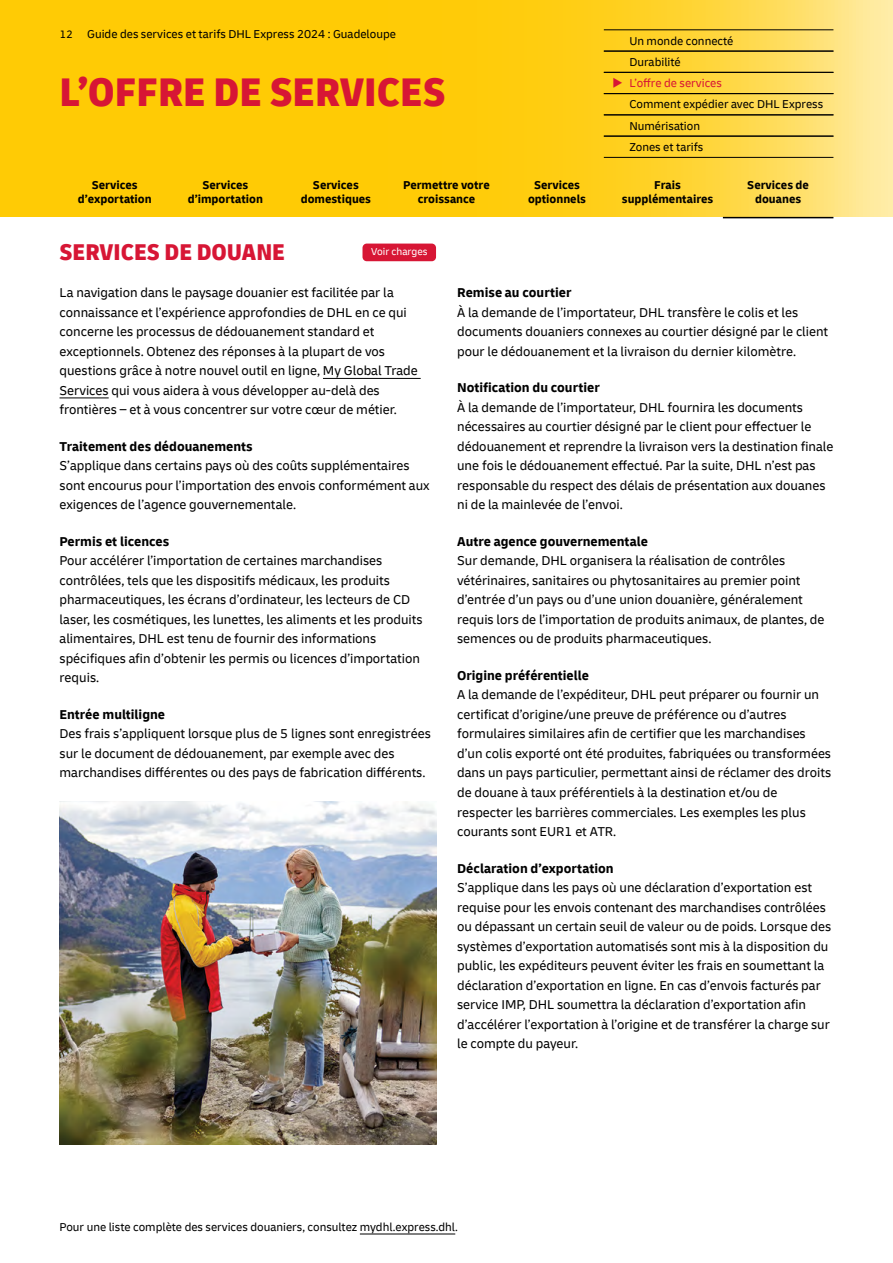
<style>
.page{position:relative;width:893px;height:1263px;background:#fff}
.page>*{position:absolute;margin:0;border:0;box-sizing:border-box;transform-origin:0 0}
.t1{font:900 condensed 42px "Delivery";color:#d71635}
.H3_Secondary_headline{font:900 condensed 24px "Delivery";color:#d71635}
.P_Copy_text{font:13.5px/19.5px "Delivery";color:#000}
.H4_Paragraph_header{font:700 13.5px "Delivery";color:#000}
.NOTE_Footer_text{font:12px/21.3px "Delivery";color:#000}
.t2{font:700 12px/13.5px "Delivery";color:#000;text-align:center}
.P_Copy_text-2{font:10.5px "Delivery";color:#fff}
.s1{font-size:11.25px}
.s2{color:#d71635}
</style>
<div class="page">
<svg style="left:0;top:0;width:893px;height:217px;background:#fdcf20"></svg>
<hr style="left:604px;top:30px;width:229px;height:1px;background:#000">
<hr style="left:604px;top:51px;width:229px;height:1px;background:#000">
<hr style="left:604px;top:72px;width:229px;height:1px;background:#000">
<hr style="left:604px;top:93px;width:229px;height:1px;background:#000">
<hr style="left:604px;top:115px;width:229px;height:1px;background:#000">
<hr style="left:604px;top:136px;width:229px;height:1px;background:#000">
<hr style="left:604px;top:157px;width:229px;height:1px;background:#000">
<hr style="left:723px;top:217px;width:110px;height:1px;background:#000">
<hr style="left:323px;top:378px;width:98px;height:1px;background:#000">
<hr style="left:60px;top:398px;width:49px;height:1px;background:#000">
<div style="left:362px;top:244px;width:74px;height:17px;background:#d71635;border-radius:4px"></div>
<hr style="left:360px;top:1234px;width:95px;height:1px;background:#000">
<img style="left:60px;top:801px;width:376px;height:343px">
<p class="NOTE_Footer_text" style="left:60px;top:24px;width:338px"><span class="s1">12</span> Guide des services et tarifs DHL Express 2024 : Guadeloupe</p>
<h1 class="t1" style="left:60px;top:65px;width:388px">L’OFFRE DE SERVICES</h1>
<p class="NOTE_Footer_text" style="left:629px;top:30px;width:106px">Un monde connecté<br>Durabilité</p>
<p class="NOTE_Footer_text" style="left:629px;top:72px;width:195px;text-indent:-17px"><span class="s2">◆ L’offre de services<br></span>Comment expédier avec DHL Express<br>Numérisation<br>Zones et tarifs</p>
<p class="t2" style="left:78px;top:178px;width:75px">Services d’exportation</p>
<p class="t2" style="left:188px;top:178px;width:77px">Services d’importation</p>
<p class="t2" style="left:301px;top:178px;width:72px">Services domestiques</p>
<p class="t2" style="left:403px;top:178px;width:88px">Permettre votre croissance</p>
<p class="t2" style="left:528px;top:178px;width:60px">Services optionnels</p>
<p class="t2" style="left:622px;top:178px;width:93px">Frais supplémentaires</p>
<p class="t2" style="left:747px;top:178px;width:63px">Services de douanes</p>
<h3 class="H3_Secondary_headline" style="left:60px;top:236px;width:227px">SERVICES DE DOUANE</h3>
<p class="P_Copy_text" style="left:60px;top:283px;width:360px">La navigation dans le paysage douanier est facilitée par la connaissance et l’expérience approfondies de DHL en ce qui concerne les processus de dédouanement standard et exceptionnels. Obtenez des réponses à la plupart de vos questions grâce à notre nouvel outil en ligne, My Global Trade Services qui vous aidera à vous développer au-delà des frontières – et à vous concentrer sur votre cœur de métier.</p>
<h4 class="H4_Paragraph_header" style="left:60px;top:438px;width:195px">Traitement des dédouanements</h4>
<p class="P_Copy_text" style="left:60px;top:456px;width:372px">S’applique dans certains pays où des coûts supplémentaires sont encourus pour l’importation des envois conformément aux exigences de l’agence gouvernementale.</p>
<h4 class="H4_Paragraph_header" style="left:60px;top:533px;width:111px">Permis et licences</h4>
<p class="P_Copy_text" style="left:60px;top:551px;width:365px">Pour accélérer l’importation de certaines marchandises contrôlées, tels que les dispositifs médicaux, les produits pharmaceutiques, les écrans d’ordinateur, les lecteurs de CD laser, les cosmétiques, les lunettes, les aliments et les produits alimentaires, DHL est tenu de fournir des informations spécifiques afin d’obtenir les permis ou licences d’importation requis.</p>
<h4 class="H4_Paragraph_header" style="left:60px;top:706px;width:107px">Entrée multiligne</h4>
<p class="P_Copy_text" style="left:60px;top:724px;width:373px">Des frais s’appliquent lorsque plus de 5 lignes sont enregistrées sur le document de dédouanement, par exemple avec des marchandises différentes ou des pays de fabrication différents.</p>
<p class="P_Copy_text-2" style="left:371px;top:246px;width:58px">Voir charges</p>
<h4 class="H4_Paragraph_header" style="left:457px;top:284px;width:116px">Remise au courtier</h4>
<p class="P_Copy_text" style="left:457px;top:303px;width:372px">À la demande de l’importateur, DHL transfère le colis et les documents douaniers connexes au courtier désigné par le client pour le dédouanement et la livraison du dernier kilomètre.</p>
<h4 class="H4_Paragraph_header" style="left:457px;top:379px;width:144px">Notification du courtier</h4>
<p class="P_Copy_text" style="left:457px;top:398px;width:378px">À la demande de l’importateur, DHL fournira les documents nécessaires au courtier désigné par le client pour effectuer le dédouanement et reprendre la livraison vers la destination finale une fois le dédouanement effectué. Par la suite, DHL n’est pas responsable du respect des délais de présentation aux douanes ni de la mainlevée de l’envoi.</p>
<h4 class="H4_Paragraph_header" style="left:457px;top:533px;width:192px">Autre agence gouvernementale</h4>
<p class="P_Copy_text" style="left:457px;top:551px;width:369px">Sur demande, DHL organisera la réalisation de contrôles vétérinaires, sanitaires ou phytosanitaires au premier point d’entrée d’un pays ou d’une union douanière, généralement requis lors de l’importation de produits animaux, de plantes, de semences ou de produits pharmaceutiques.</p>
<h4 class="H4_Paragraph_header" style="left:457px;top:667px;width:133px">Origine préférentielle</h4>
<p class="P_Copy_text" style="left:457px;top:685px;width:376px">A la demande de l’expéditeur, DHL peut préparer ou fournir un certificat d’origine/une preuve de préférence ou d’autres formulaires similaires afin de certifier que les marchandises d’un colis exporté ont été produites, fabriquées ou transformées dans un pays particulier, permettant ainsi de réclamer des droits de douane à taux préférentiels à la destination et/ou de respecter les barrières commerciales. Les exemples les plus courants sont EUR1 et ATR.</p>
<h4 class="H4_Paragraph_header" style="left:457px;top:859px;width:158px">Déclaration d’exportation</h4>
<p class="P_Copy_text" style="left:457px;top:878px;width:376px">S’applique dans les pays où une déclaration d’exportation est requise pour les envois contenant des marchandises contrôlées ou dépassant un certain seuil de valeur ou de poids. Lorsque des systèmes d’exportation automatisés sont mis à la disposition du public, les expéditeurs peuvent éviter les frais en soumettant la déclaration d’exportation en ligne. En cas d’envois facturés par service IMP, DHL soumettra la déclaration d’exportation afin d’accélérer l’exportation à l’origine et de transférer la charge sur le compte du payeur.</p>
<p class="NOTE_Footer_text" style="left:60px;top:1216px;width:400px">Pour une liste complète des services douaniers, consultez mydhl.express.dhl.</p>
</div>
